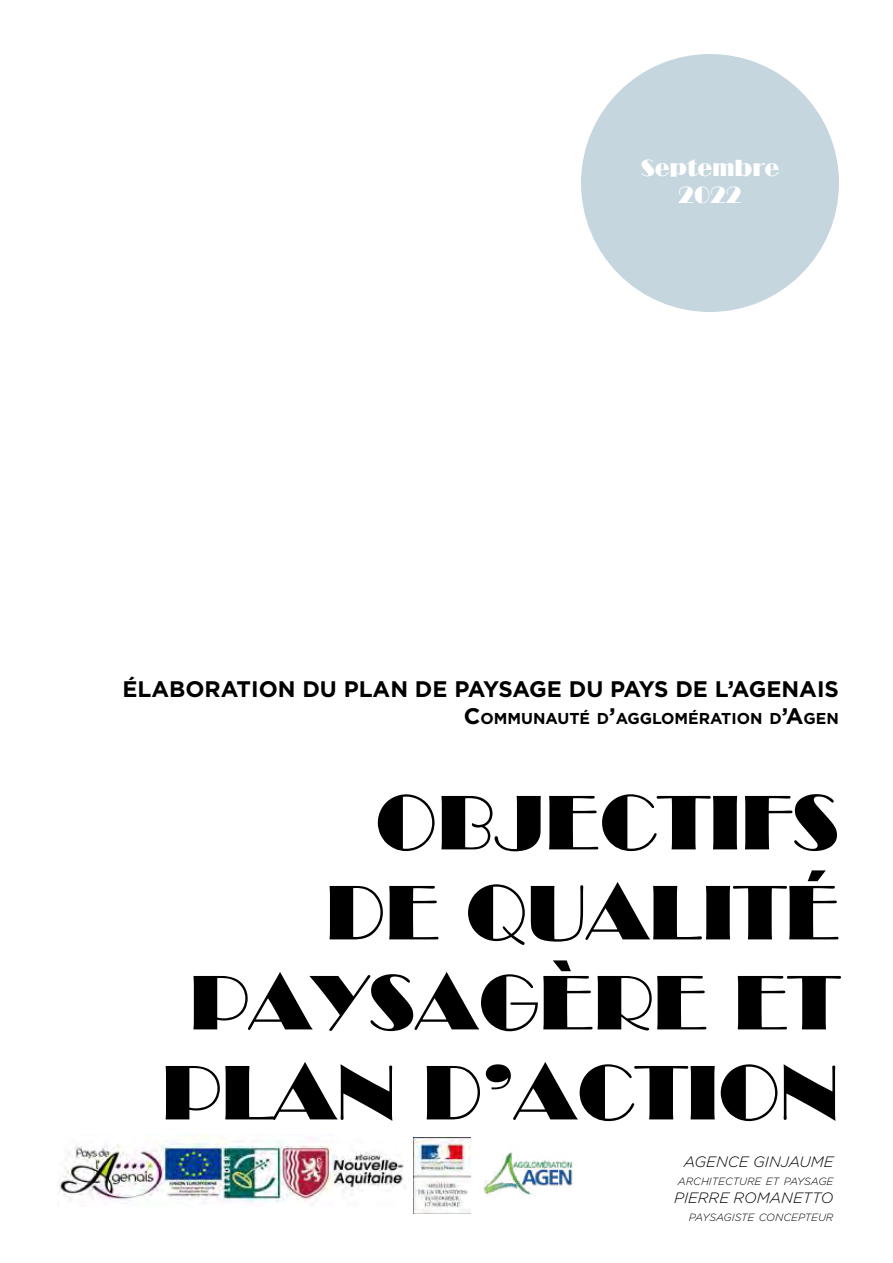
<style>
.page{position:relative;width:893px;height:1263px;background:#fff}
.page>*{position:absolute;margin:0;border:0;box-sizing:border-box;transform-origin:0 0}
.t1{font:75px/90px "Broadway LT";color:#000;text-align:right}
.t2{font:700 22.5px "Gotham";color:#000}
.t3{font:22.5px/27px "Broadway LT";color:#fff;text-align:center}
.t4{font:700 15.75px "Gotham";color:#000}
.t5{font:italic 300 15px "Gotham";color:#000}
.t6{font:italic 300 10.5px "Gotham";color:#000}
.s1{font-size:22.5px}
</style>
<div class="page">
<div style="left:581px;top:54px;width:258px;height:258px;background:#c5d6df;border-radius:50%"></div>
<img style="left:57px;top:1134px;width:348px;height:70px">
<img style="left:413px;top:1138px;width:58px;height:75px">
<img style="left:483px;top:1152px;width:90px;height:45px">
<p class="t3" style="left:641px;top:155px;width:140px">Septembre<br>2022</p>
<p class="t2" style="left:122px;top:674px;width:718px">ÉLABORATION DU PLAN DE PAYSAGE DU PAYS DE L’AGENAIS</p>
<p class="t4" style="left:464px;top:708px;width:377px"><span class="s1">C</span>OMMUNAUTÉ D<span class="s1">’</span>AGGLOMÉRATION D<span class="s1">’A</span>GEN</p>
<h1 class="t1" style="left:161px;top:779px;width:679px">OBJECTIFS<br>DE QUALITÉ<br>PAYSAGÈRE ET<br>PLAN D’ACTION</h1>
<p class="t5" style="left:684px;top:1152px;width:151px">AGENCE GINJAUME</p>
<p class="t6" style="left:678px;top:1174px;width:142px">ARCHITEC TURE ET PAYSAGE</p>
<p class="t5" style="left:674px;top:1188px;width:161px">PIERRE ROMANETTO</p>
<p class="t6" style="left:689px;top:1210px;width:79px">PAYSAGISTE CONCE</p>
<p class="t6" style="left:798px;top:1210px;width:37px">PTEUR</p>
</div>
